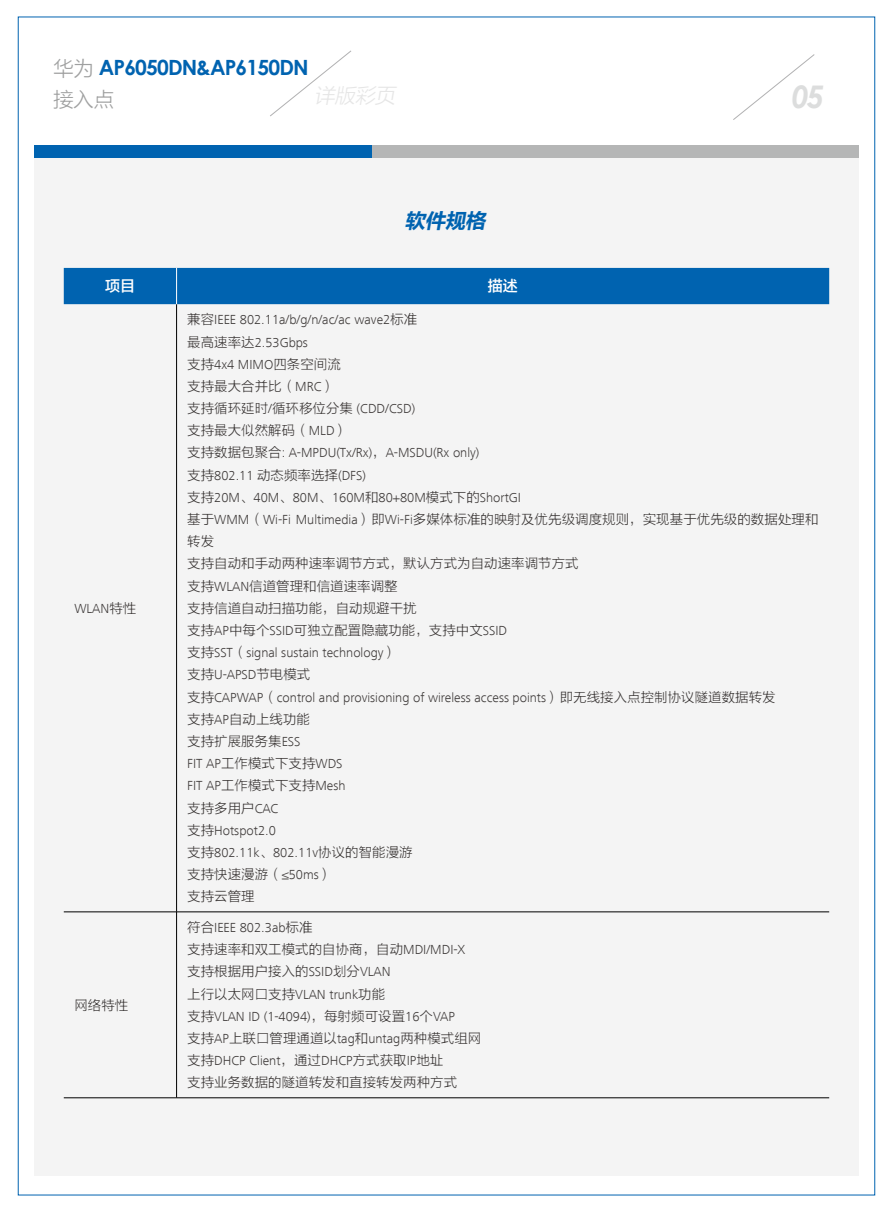
<style>
.page{position:relative;width:893px;height:1212px;background:#fff}
.page>*{position:absolute;margin:0;border:0;box-sizing:border-box;transform-origin:0 0}
.t1{font:italic 700 31.2px "Century Gothic";color:#dcdddd}
.t2{font:700 21px "Century Gothic";letter-spacing:-.04em;color:#0063b0}
.t3{font:italic 21px "FZLTXHK";color:#e6e6e6}
.t4{font:italic 21px "FZLTCHJW GB1 0";color:#0063b0}
.t5{font:21px "FZLTXHK";color:#9fa0a0}
.t6{font:15px "FZLTZHK GBK1 0";color:#fff}
.t7{font:13.5px/22.2px "FZLTXHK";color:#3e3a39}
.t8{font:300 13.5px/22.2px "Frutiger Next LT";color:#3e3a39}
.s1{font-family:"FZLTXHK";font-weight:400;color:#9fa0a0}
.s2{font-family:"FZLTXHK";font-weight:400}
.s3{font-family:"Frutiger Next LT";font-weight:300}
</style>
<div class="page">
<svg style="left:270px;top:50px;width:82px;height:67px"></svg>
<div style="left:34px;top:151px;width:825px;height:1025px;background:#f4f4f4"></div>
<div style="left:34px;top:145px;width:338px;height:12px;background:#0063b0"></div>
<div style="left:372px;top:145px;width:487px;height:12px;background:#b5b6b6"></div>
<svg style="left:733px;top:54px;width:82px;height:66px"></svg>
<div style="left:64px;top:268px;width:765px;height:36px;background:#0063b0"></div>
<hr style="left:176px;top:304px;width:1px;height:608px;background:#000">
<hr style="left:64px;top:911px;width:113px;height:1px;background:#000">
<hr style="left:177px;top:911px;width:652px;height:1px;background:#000">
<hr style="left:176px;top:912px;width:1px;height:186px;background:#000">
<hr style="left:64px;top:1097px;width:113px;height:1px;background:#000">
<hr style="left:177px;top:1097px;width:652px;height:1px;background:#000">
<hr style="left:176px;top:268px;width:1px;height:36px;background:#fff">
<h2 class="t2" style="left:53px;top:52px;width:257px"><span class="s1">华为</span> AP6050DN&amp;AP6150DN</h2>
<h2 class="t5" style="left:53px;top:88px;width:63px">接入点</h2>
<h2 class="t3" style="left:314px;top:84px;width:87px">详版彩页</h2>
<h1 class="t1" style="left:791px;top:73px;width:34px">05</h1>
<h2 class="t4" style="left:404px;top:209px;width:87px">软件规格</h2>
<p class="t6" style="left:105px;top:278px;width:31px">项目</p>
<p class="t6" style="left:488px;top:278px;width:31px">描述</p>
<p class="t8" style="left:74px;top:597px;width:64px">WLAN<span class="s2">特性</span></p>
<p class="t7" style="left:74px;top:994px;width:55px">网络特性</p>
<p class="t8" style="left:187px;top:309px;width:232px"><span class="s2">兼容</span>IEEE 802.11a/b/g/n/ac/ac wave2<span class="s2">标准最高速率达</span>2.53Gbps</p>
<p class="t7" style="left:187px;top:353px;width:230px">支持<span class="s3">4x4 MIMO</span>四条空间流<br>支持最大合并比（<span class="s3">MRC</span>）<br>支持循环延时<span class="s3">/</span>循环移位分集 <span class="s3">(CDD/CSD)</span>支持最大似然解码（<span class="s3">MLD</span>）</p>
<p class="t8" style="left:187px;top:442px;width:335px"><span class="s2">支持数据包聚合</span>: A-MPDU(Tx/Rx)<span class="s2">，</span>A-MSDU(Rx only)<br><span class="s2">支持</span>802.11 <span class="s2">动态频率选择</span>(DFS)<br><span class="s2">支持</span>20M<span class="s2">、</span>40M<span class="s2">、</span>80M<span class="s2">、</span>160M<span class="s2">和</span>80+80M<span class="s2">模式下的</span>ShortGI</p>
<p class="t7" style="left:187px;top:508px;width:633px">基于<span class="s3">WMM</span>（<span class="s3">Wi-Fi Multimedia</span>）即<span class="s3">Wi-Fi</span>多媒体标准的映射及优先级调度规则，实现基于优先级的数据处理和转发<br>支持自动和手动两种速率调节方式，默认方式为自动速率调节方式<br>支持<span class="s3">WLAN</span>信道管理和信道速率调整<br>支持信道自动扫描功能，自动规避干扰<br>支持<span class="s3">AP</span>中每个<span class="s3">SSID</span>可独立配置隐藏功能，支持中文<span class="s3">SSID</span></p>
<p class="t8" style="left:187px;top:642px;width:211px"><span class="s2">支持</span>SST<span class="s2">（</span>signal sustain technology<span class="s2">）</span></p>
<p class="t7" style="left:187px;top:664px;width:125px">支持<span class="s3">U-APSD</span>节电模式</p>
<p class="t8" style="left:187px;top:686px;width:590px"><span class="s2">支持</span>CAPWAP<span class="s2">（</span>control and provisioning of wireless access points<span class="s2">）即无线接入点控制协议隧道数据转发</span></p>
<p class="t7" style="left:187px;top:708px;width:124px">支持<span class="s3">AP</span>自动上线功能支持扩展服务集<span class="s3">ESS</span></p>
<p class="t8" style="left:187px;top:753px;width:160px">FIT AP<span class="s2">工作模式下支持</span>WDS<br>FIT AP<span class="s2">工作模式下支持</span>Mesh</p>
<p class="t7" style="left:187px;top:797px;width:93px">支持多用户<span class="s3">CAC</span></p>
<p class="t8" style="left:187px;top:819px;width:227px"><span class="s2">支持</span>Hotspot2.0<br><span class="s2">支持</span>802.11k<span class="s2">、</span>802.11v<span class="s2">协议的智能漫游</span></p>
<p class="t7" style="left:187px;top:864px;width:147px">支持快速漫游（<span class="s3">≤50ms</span>）支持云管理</p>
<p class="t8" style="left:187px;top:916px;width:127px"><span class="s2">符合</span>IEEE 802.3ab<span class="s2">标准</span></p>
<p class="t7" style="left:187px;top:938px;width:279px">支持速率和双工模式的自协商，自动<span class="s3">MDI/MDI-X</span>支持根据用户接入的<span class="s3">SSID</span>划分<span class="s3">VLAN<br></span>上行以太网口支持<span class="s3">VLAN trunk</span>功能</p>
<p class="t8" style="left:187px;top:1005px;width:269px"><span class="s2">支持</span>VLAN ID (1-4094)<span class="s2">，每射频可设置</span>16<span class="s2">个</span>VAP</p>
<p class="t7" style="left:187px;top:1027px;width:296px">支持<span class="s3">AP</span>上联口管理通道以<span class="s3">tag</span>和<span class="s3">untag</span>两种模式组网</p>
<p class="t8" style="left:187px;top:1049px;width:258px"><span class="s2">支持</span>DHCP Client<span class="s2">，通过</span>DHCP<span class="s2">方式获取</span>IP<span class="s2">地址</span></p>
<p class="t7" style="left:187px;top:1072px;width:272px">支持业务数据的隧道转发和直接转发两种方式</p>
</div>
